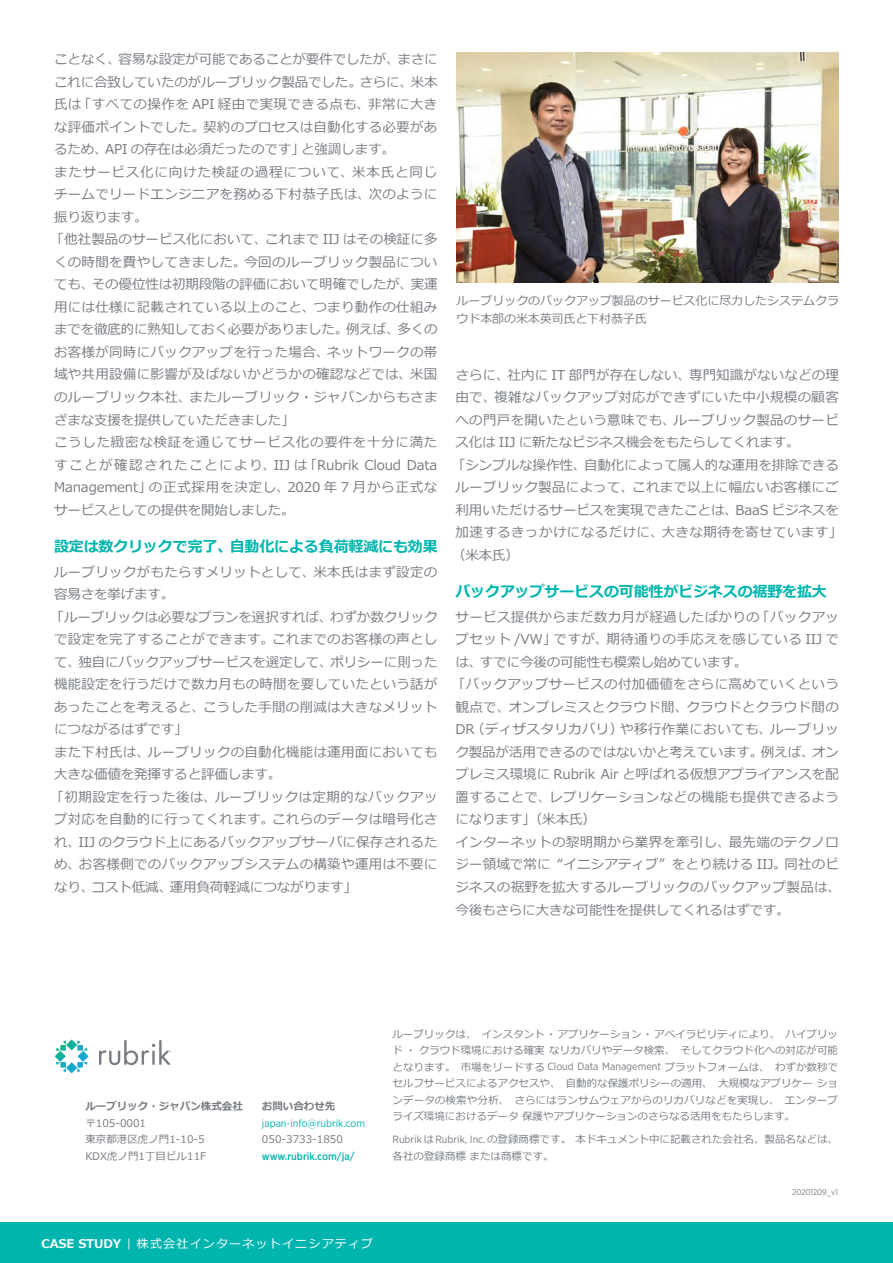
<style>
.page{position:relative;width:893px;height:1263px;background:#fff}
.page>*{position:absolute;margin:0;border:0;box-sizing:border-box;transform-origin:0 0}
.t1{font:700 15px "Meiryo";letter-spacing:-.01em;color:#00b5ae}
.t2{font:13.5px/22.5px "Meiryo";letter-spacing:.02em;color:#787d83}
.t3{font:12px/18px "Meiryo";letter-spacing:-.005em;color:#787d83}
.t4{font:12px "Meiryo";letter-spacing:.1em;color:#fff}
.t5{font:10.5px/16.5px "Meiryo";color:#787d83}
.t6{font:700 10.5px "Meiryo";color:#787d83}
.t7{font:10.5px "Gotham Narrow";color:#00b5ae}
.t8{font:500 10.5px "Gotham Narrow";color:#00b5ae}
.t9{font:8.25px "Gotham Narrow";letter-spacing:-.01em;color:#787d83}
.s1{font-weight:700}
.s2{font-family:"Gotham"}
.s3{font-family:"Gotham Narrow"}
</style>
<div class="page">
<div style="left:0;top:1222px;width:893px;height:41px;background:#00b5ae"></div>
<img style="left:457px;top:53px;width:382px;height:229px">
<svg style="left:55px;top:1040px;width:33px;height:33px"></svg>
<svg style="left:99px;top:1040px;width:72px;height:25px"></svg>
<p class="t2" style="left:51px;top:48px;width:388px">ことなく、容易な設定が可能であることが要件でしたが、まさにこれに合致していたのがルーブリック製品でした。さらに、米本氏は「すべての操作を API 経由で実現できる点も、非常に大きな評価ポイントでした。契約のプロセスは自動化する必要があるため、API の存在は必須だったのです」と強調します。<br>またサービス化に向けた検証の過程について、米本氏と同じチームでリードエンジニアを務める下村恭子氏は、次のように振り返ります。<br>「他社製品のサービス化において、これまで IIJ はその検証に多くの時間を費やしてきました。今回のルーブリック製品についても、その優位性は初期段階の評価において明確でしたが、実運用には仕様に記載されている以上のこと、つまり動作の仕組みまでを徹底的に熟知しておく必要がありました。例えば、多くのお客様が同時にバックアップを行った場合、ネットワークの帯域や共用設備に影響が及ばないかどうかの確認などでは、米国のルーブリック本社、またルーブリック・ジャパンからもさまざまな支援を提供していただきました」<br>こうした緻密な検証を通じてサービス化の要件を十分に満たすことが確認されたことにより、IIJ は「Rubrik Cloud Data<br>Management」の正式採用を決定し、2020 年 7 月から正式なサービスとしての提供を開始しました。</p>
<p class="t1" style="left:54px;top:538px;width:385px">設定は数クリックで完了、自動化による負荷軽減にも効果</p>
<p class="t2" style="left:51px;top:561px;width:388px">ルーブリックがもたらすメリットとして、米本氏はまず設定の容易さを挙げます。<br>「ルーブリックは必要なプランを選択すれば、わずか数クリックで設定を完了することができます。これまでのお客様の声として、独自にバックアップサービスを選定して、ポリシーに則った機能設定を行うだけで数カ月もの時間を要していたという話があったことを考えると、こうした手間の削減は大きなメリットにつながるはずです」<br>また下村氏は、ルーブリックの自動化機能は運用面においても大きな価値を発揮すると評価します。<br>「初期設定を行った後は、ルーブリックは定期的なバックアップ対応を自動的に行ってくれます。これらのデータは暗号化され、IIJ のクラウド上にあるバックアップサーバに保存されるため、お客様側でのバックアップシステムの構築や運用は不要になり、コスト低減、運用負荷軽減につながります」</p>
<p class="t3" style="left:457px;top:292px;width:384px">ルーブリックのバックアップ製品のサービス化に尽力したシステムクラウド本部の米本英司氏と下村恭子氏</p>
<p class="t2" style="left:452px;top:364px;width:392px">さらに、社内に IT 部門が存在しない、専門知識がないなどの理由で、複雑なバックアップ対応ができずにいた中小規模の顧客への門戸を開いたという意味でも、ルーブリック製品のサービス化は IIJ に新たなビジネス機会をもたらしてくれます。<br>「シンプルな操作性、自動化によって属人的な運用を排除できるルーブリック製品によって、これまで以上に幅広いお客様にご利用いただけるサービスを実現できたことは、BaaS ビジネスを加速するきっかけになるだけに、大きな期待を寄せています」（米本氏）</p>
<p class="t1" style="left:455px;top:583px;width:373px">バックアップサービスの可能性がビジネスの裾野を拡大</p>
<p class="t2" style="left:452px;top:606px;width:390px">サービス提供からまだ数カ月が経過したばかりの「バックアップセット /VW」ですが、期待通りの手応えを感じている IIJ では、すでに今後の可能性も模索し始めています。<br>「バックアップサービスの付加価値をさらに高めていくという観点で、オンプレミスとクラウド間、クラウドとクラウド間の<br>DR（ディザスタリカバリ）や移行作業においても、ルーブリック製品が活用できるのではないかと考えています。例えば、オンプレミス環境に Rubrik Air と呼ばれる仮想アプライアンスを配置することで、レプリケーションなどの機能も提供できるようになります」（米本氏）<br>インターネットの黎明期から業界を牽引し、最先端のテクノロジー領域で常に “イニシアティブ” をとり続ける IIJ。同社のビジネスの裾野を拡大するルーブリックのバックアップ製品は、今後もさらに大きな可能性を提供してくれるはずです。</p>
<p class="t6" style="left:85px;top:1101px;width:159px">ルーブリック・ジャパン株式会社</p>
<p class="t5" style="left:85px;top:1115px;width:122px">〒105-0001<br>東京都港区虎ノ門1-10-5<br>KDX虎ノ門1丁目ビル11F</p>
<p class="t6" style="left:262px;top:1101px;width:75px">お問い合わせ先</p>
<p class="t7" style="left:262px;top:1117px;width:105px">japan-info@rubrik.com</p>
<p class="t5" style="left:262px;top:1131px;width:82px">050-3733-1850</p>
<p class="t8" style="left:262px;top:1149px;width:94px">www.rubrik.com/ja/</p>
<p class="t4" style="left:41px;top:1236px;width:333px"><span class="s1">CASE STUDY</span> <span class="s2">|</span> 株式会社インターネットイニシアティブ</p>
<p class="t5" style="left:392px;top:1026px;width:447px;text-align:justify">ルーブリックは、インスタント・アプリケーション・アベイラビリティにより、ハイブリッド・クラウド環境における確実 なリカバリやデータ検索、そしてクラウド化への対応が可能となります。市場をリードする <span class="s3">Cloud Data Management</span> プラットフォームは、わずか数秒でセルフサービスによるアクセスや、自動的な保護ポリシーの適用、大規模なアプリケー ションデータの検索や分析、さらにはランサムウェアからのリカバリなどを実現し、エンタープライズ環境におけるデータ 保護やアプリケーションのさらなる活用をもたらします。</p>
<p class="t5" style="left:392px;top:1131px;width:447px"><span class="s3">Rubrik</span>は<span class="s3">Rubrik, Inc.</span>の登録商標です。 本ドキュメント中に記載された会社名、製品名などは、各社の登録商標 または商標です。</p>
<p class="t9" style="left:792px;top:1187px;width:47px">20201209_v1</p>
</div>
